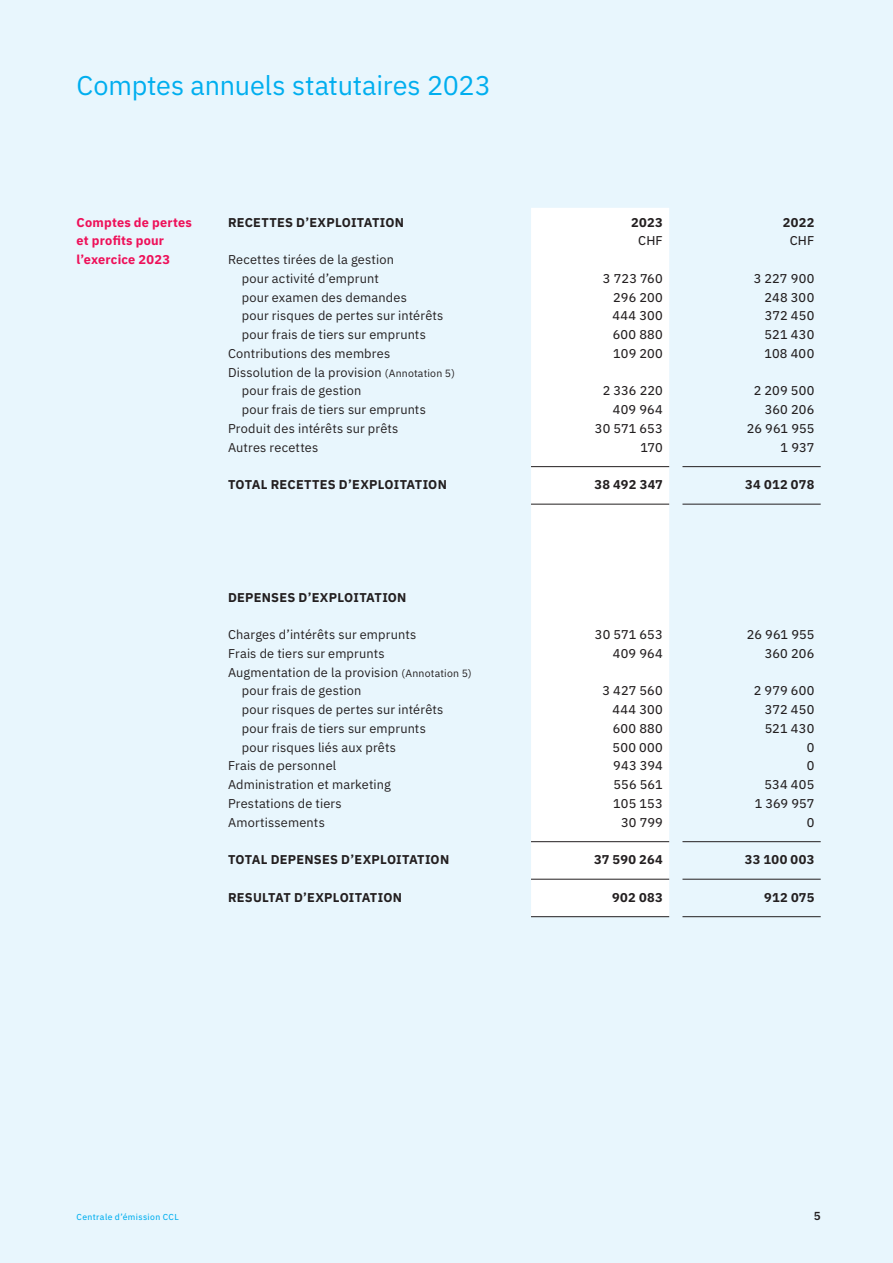
<style>
.page{position:relative;width:893px;height:1263px;background:#e8f6fd}
.page>*{position:absolute;margin:0;border:0;box-sizing:border-box;transform-origin:0 0}
.t1{font:27px "IBM Plex Sans";letter-spacing:-.005em;color:#00aeef}
.t2{font:12.75px/18.8px "IBM Plex Sans";letter-spacing:.015em;color:#231f20}
.t3{font:12.75px "IBM Plex Sans Text";letter-spacing:.01em;color:#231f20}
.t4{font:700 12.75px "IBM Plex Sans";letter-spacing:.02em;color:#231f20}
.t5{font:700 12.75px/18.8px "IBM Plex Sans";letter-spacing:.015em;color:#ee1059}
.t6{font:600 11.7px "IBM Plex Sans";color:#231f20}
.t7{font:8.7px "IBM Plex Sans Text";letter-spacing:.045em;color:#00aeef}
.s1{font-size:10.5px}
</style>
<div class="page">
<div style="left:531px;top:208px;width:138px;height:708px;background:#fff"></div>
<hr style="left:531px;top:466px;width:138px;height:1px;background:#231f20">
<hr style="left:682px;top:466px;width:139px;height:1px;background:#231f20">
<hr style="left:531px;top:504px;width:138px;height:1px;background:#231f20">
<hr style="left:682px;top:504px;width:139px;height:1px;background:#231f20">
<hr style="left:531px;top:841px;width:138px;height:1px;background:#231f20">
<hr style="left:682px;top:841px;width:139px;height:1px;background:#231f20">
<hr style="left:531px;top:879px;width:138px;height:1px;background:#231f20">
<hr style="left:682px;top:879px;width:139px;height:1px;background:#231f20">
<hr style="left:531px;top:916px;width:138px;height:1px;background:#231f20">
<hr style="left:682px;top:916px;width:139px;height:1px;background:#231f20">
<h1 class="t1" style="left:77px;top:65px;width:416px">Comptes annuels statutaires 2023</h1>
<p class="t5" style="left:77px;top:212px;width:117px">Comptes de pertes et profits pour l’exercice 2023</p>
<p class="t4" style="left:228px;top:212px;width:178px">RECETTES D’EXPLOITATION</p>
<p class="t4" style="left:631px;top:212px;width:33px">2023</p>
<p class="t4" style="left:783px;top:212px;width:33px">2022</p>
<p class="t3" style="left:638px;top:231px;width:26px">CHF</p>
<p class="t3" style="left:790px;top:231px;width:26px">CHF</p>
<p class="t2" style="left:228px;top:249px;width:167px;text-align:center">Recettes tirées de la gestion pour activité d’emprunt</p>
<p class="t3" style="left:603px;top:268px;width:61px">3 723 760</p>
<p class="t3" style="left:754px;top:268px;width:62px">3 227 900</p>
<p class="t2" style="left:242px;top:287px;width:167px">pour examen des demandes</p>
<p class="t3" style="left:613px;top:287px;width:51px">296 200</p>
<p class="t3" style="left:764px;top:287px;width:51px">248 300</p>
<p class="t2" style="left:242px;top:305px;width:203px">pour risques de pertes sur intérêts</p>
<p class="t3" style="left:612px;top:306px;width:52px">444 300</p>
<p class="t3" style="left:765px;top:306px;width:51px">372 450</p>
<p class="t2" style="left:242px;top:324px;width:186px">pour frais de tiers sur emprunts</p>
<p class="t3" style="left:613px;top:325px;width:52px">600 880</p>
<p class="t3" style="left:765px;top:325px;width:51px">521 430</p>
<p class="t2" style="left:228px;top:343px;width:164px">Contributions des membres</p>
<p class="t3" style="left:613px;top:343px;width:51px">109 200</p>
<p class="t3" style="left:764px;top:343px;width:51px">108 400</p>
<p class="t2" style="left:242px;top:362px;width:215px;text-indent:-14px">Dissolution de la provision <span class="s1">(Annotation 5) </span>pour frais de gestion</p>
<p class="t3" style="left:603px;top:381px;width:62px">2 336 220</p>
<p class="t3" style="left:754px;top:381px;width:62px">2 209 500</p>
<p class="t2" style="left:242px;top:399px;width:186px">pour frais de tiers sur emprunts</p>
<p class="t3" style="left:613px;top:400px;width:52px">409 964</p>
<p class="t3" style="left:765px;top:400px;width:51px">360 206</p>
<p class="t2" style="left:228px;top:418px;width:172px">Produit des intérêts sur prêts</p>
<p class="t3" style="left:595px;top:418px;width:69px">30 571 653</p>
<p class="t3" style="left:747px;top:418px;width:69px">26 961 955</p>
<p class="t2" style="left:228px;top:437px;width:92px">Autres recettes</p>
<p class="t3" style="left:640px;top:437px;width:24px">170</p>
<p class="t3" style="left:781px;top:437px;width:35px">1 937</p>
<p class="t4" style="left:228px;top:474px;width:220px">TOTAL RECETTES D’EXPLOITATION</p>
<p class="t4" style="left:595px;top:474px;width:70px">38 492 347</p>
<p class="t4" style="left:745px;top:474px;width:71px">34 012 078</p>
<p class="t4" style="left:228px;top:587px;width:180px">DEPENSES D’EXPLOITATION</p>
<p class="t2" style="left:228px;top:624px;width:190px">Charges d’intérêts sur emprunts</p>
<p class="t3" style="left:595px;top:625px;width:69px">30 571 653</p>
<p class="t3" style="left:747px;top:625px;width:69px">26 961 955</p>
<p class="t2" style="left:228px;top:643px;width:158px">Frais de tiers sur emprunts</p>
<p class="t3" style="left:613px;top:643px;width:52px">409 964</p>
<p class="t3" style="left:765px;top:643px;width:51px">360 206</p>
<p class="t2" style="left:242px;top:662px;width:231px;text-indent:-14px">Augmentation de la provision <span class="s1">(Annotation 5) </span>pour frais de gestion</p>
<p class="t3" style="left:602px;top:681px;width:62px">3 427 560</p>
<p class="t3" style="left:754px;top:681px;width:62px">2 979 600</p>
<p class="t2" style="left:242px;top:699px;width:203px">pour risques de pertes sur intérêts</p>
<p class="t3" style="left:612px;top:700px;width:52px">444 300</p>
<p class="t3" style="left:765px;top:700px;width:51px">372 450</p>
<p class="t2" style="left:242px;top:718px;width:186px">pour frais de tiers sur emprunts</p>
<p class="t3" style="left:613px;top:718px;width:52px">600 880</p>
<p class="t3" style="left:765px;top:718px;width:51px">521 430</p>
<p class="t2" style="left:242px;top:737px;width:156px">pour risques liés aux prêts</p>
<p class="t3" style="left:612px;top:737px;width:52px">500 000</p>
<p class="t3" style="left:807px;top:737px;width:9px">0</p>
<p class="t2" style="left:228px;top:755px;width:110px">Frais de personnel</p>
<p class="t3" style="left:613px;top:756px;width:51px">943 394</p>
<p class="t3" style="left:807px;top:756px;width:9px">0</p>
<p class="t2" style="left:228px;top:774px;width:164px">Administration et marketing</p>
<p class="t3" style="left:613px;top:775px;width:51px">556 561</p>
<p class="t3" style="left:764px;top:775px;width:51px">534 405</p>
<p class="t2" style="left:228px;top:793px;width:115px">Prestations de tiers</p>
<p class="t3" style="left:613px;top:793px;width:51px">105 153</p>
<p class="t3" style="left:755px;top:793px;width:61px">1 369 957</p>
<p class="t2" style="left:228px;top:812px;width:98px">Amortissements</p>
<p class="t3" style="left:621px;top:812px;width:43px">30 799</p>
<p class="t3" style="left:807px;top:812px;width:9px">0</p>
<p class="t4" style="left:228px;top:849px;width:223px">TOTAL DEPENSES D’EXPLOITATION</p>
<p class="t4" style="left:594px;top:849px;width:70px">37 590 264</p>
<p class="t4" style="left:745px;top:849px;width:71px">33 100 003</p>
<p class="t4" style="left:228px;top:887px;width:175px">RESULTAT D’EXPLOITATION</p>
<p class="t4" style="left:612px;top:887px;width:52px">902 083</p>
<p class="t4" style="left:764px;top:887px;width:52px">912 075</p>
<p class="t7" style="left:77px;top:1210px;width:104px">Centrale d’émission CCL</p>
<p class="t6" style="left:814px;top:1207px;width:8px">5</p>
</div>
